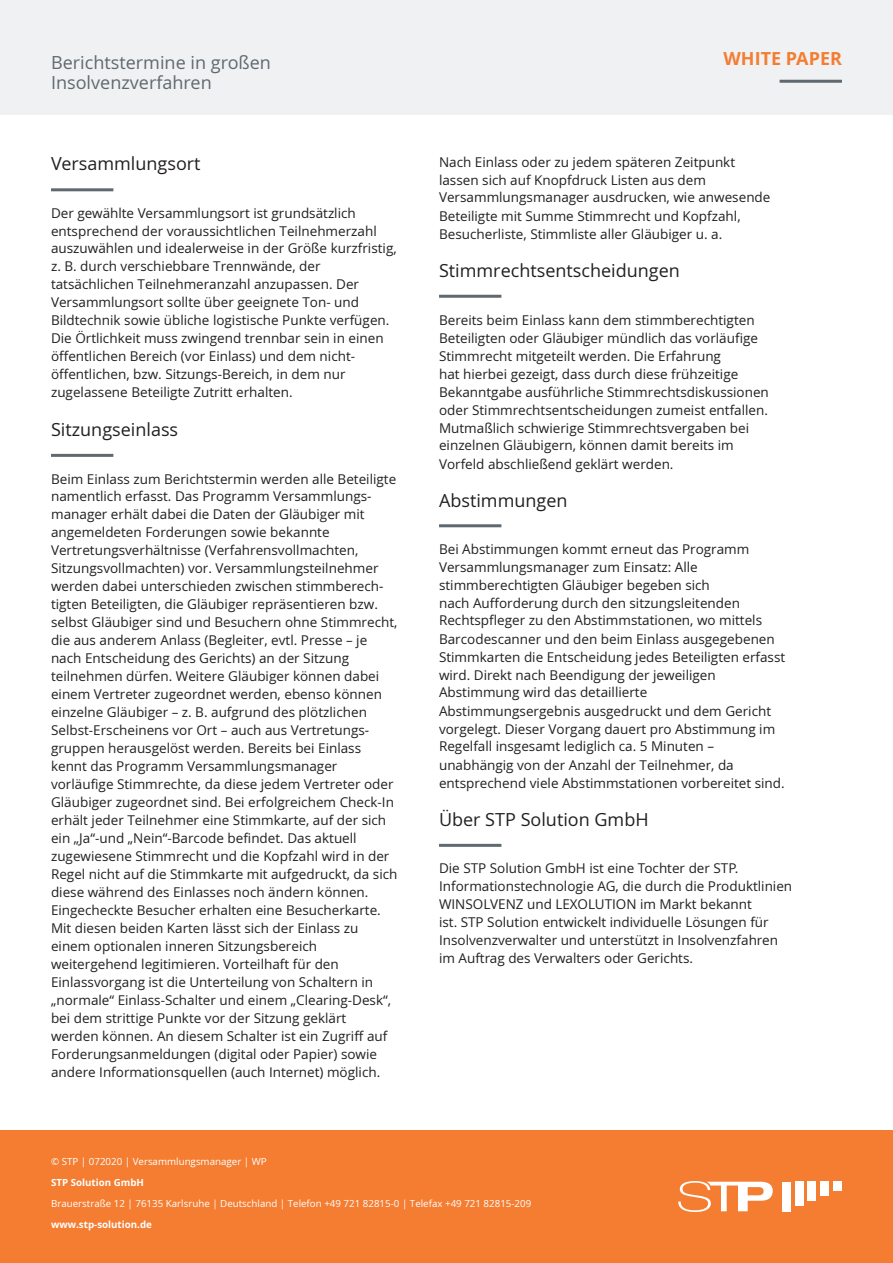
<style>
.page{position:relative;width:893px;height:1263px;background:#fff}
.page>*{position:absolute;margin:0;border:0;box-sizing:border-box;transform-origin:0 0}
.t1{font:18px "Open Sans";color:#231f20}
.t2{font:18px/20.4px "Open Sans";color:#5f696f}
.t3{font:700 18px "Open Sans";color:#f47d32}
.t4{font:13.5px/18px "Open Sans";color:#231f20}
.t5{font:9.75px/21px "Open Sans";color:#fff}
.s1{font-weight:700}
</style>
<div class="page">
<div style="left:0;top:1130px;width:893px;height:133px;background:#f47d32"></div>
<div style="left:782px;top:1182px;width:9px;height:29px;background:#fff"></div>
<div style="left:795px;top:1182px;width:8px;height:24px;background:#fff"></div>
<div style="left:807px;top:1182px;width:9px;height:19px;background:#fff"></div>
<div style="left:820px;top:1182px;width:9px;height:14px;background:#fff"></div>
<div style="left:833px;top:1182px;width:9px;height:9px;background:#fff"></div>
<svg style="left:678px;top:1181px;width:95px;height:31px"></svg>
<div style="left:0;top:0;width:893px;height:115px;background:#eff1f3"></div>
<hr style="left:780px;top:80px;width:62px;height:3px;background:#5f696f">
<hr style="left:51px;top:188px;width:62px;height:3px;background:#5f696f">
<hr style="left:51px;top:454px;width:62px;height:3px;background:#5f696f">
<hr style="left:439px;top:295px;width:62px;height:3px;background:#5f696f">
<hr style="left:439px;top:524px;width:62px;height:3px;background:#5f696f">
<hr style="left:439px;top:844px;width:62px;height:3px;background:#5f696f">
<p class="t2" style="left:51px;top:52px;width:222px">Berichtstermine in großen<br>Insolvenzverfahren</p>
<p class="t1" style="left:51px;top:154px;width:151px">Versammlungsort</p>
<p class="t4" style="left:51px;top:204px;width:347px">Der gewählte Versammlungsort ist grundsätzlich entsprechend der voraussichtlichen Teilnehmerzahl auszuwählen und idealerweise in der Größe kurzfristig, z. B. durch verschiebbare Trennwände, der tatsächlichen Teilnehmeranzahl anzupassen. Der Versammlungsort sollte über geeignete Ton- und Bildtechnik sowie übliche logistische Punkte verfügen.<br>Die Örtlichkeit muss zwingend trennbar sein in einen öffentlichen Bereich (vor Einlass) und dem nicht&shy;öffentlichen, bzw. Sitzungs-Bereich, in dem nur zugelassene Beteiligte Zutritt erhalten.</p>
<p class="t1" style="left:51px;top:419px;width:129px">Sitzungseinlass</p>
<p class="t4" style="left:51px;top:470px;width:348px">Beim Einlass zum Berichtstermin werden alle Beteiligte namentlich erfasst. Das Programm Versammlungs&shy;manager erhält dabei die Daten der Gläubiger mit angemeldeten Forderungen sowie bekannte Vertretungsverhältnisse (Verfahrensvollmachten, Sitzungsvollmachten) vor. Versammlungsteilnehmer werden dabei unterschieden zwischen stimmberech&shy;tigten Beteiligten, die Gläubiger repräsentieren bzw. selbst Gläubiger sind und Besuchern ohne Stimmrecht, die aus anderem Anlass (Begleiter, evtl. Presse – je nach Entscheidung des Gerichts) an der Sitzung teilnehmen dürfen. Weitere Gläubiger können dabei einem Vertreter zugeordnet werden, ebenso können einzelne Gläubiger – z. B. aufgrund des plötzlichen Selbst-Erscheinens vor Ort – auch aus Vertretungs&shy;gruppen herausgelöst werden. Bereits bei Einlass kennt das Programm Versammlungsmanager vorläufige Stimmrechte, da diese jedem Vertreter oder Gläubiger zugeordnet sind. Bei erfolgreichem Check-In erhält jeder Teilnehmer eine Stimmkarte, auf der sich ein „Ja“-und „Nein“-Barcode befindet. Das aktuell zugewiesene Stimmrecht und die Kopfzahl wird in der Regel nicht auf die Stimmkarte mit aufgedruckt, da sich diese während des Einlasses noch ändern können.<br>Eingecheckte Besucher erhalten eine Besucherkarte.<br>Mit diesen beiden Karten lässt sich der Einlass zu einem optionalen inneren Sitzungsbereich weitergehend legitimieren. Vorteilhaft für den Einlassvorgang ist die Unterteilung von Schaltern in „normale“ Einlass-Schalter und einem „Clearing-Desk“, bei dem strittige Punkte vor der Sitzung geklärt<br>werden können. An diesem Schalter ist ein Zugriff auf Forderungsanmeldungen (digital oder Papier) sowie andere Informationsquellen (auch Internet) möglich.</p>
<p class="t3" style="left:723px;top:49px;width:120px">WHITE PAPER</p>
<p class="t4" style="left:439px;top:153px;width:333px">Nach Einlass oder zu jedem späteren Zeitpunkt lassen sich auf Knopfdruck Listen aus dem Versammlungsmanager ausdrucken, wie anwesende Beteiligte mit Summe Stimmrecht und Kopfzahl, Besucherliste, Stimmliste aller Gläubiger u. a.</p>
<p class="t1" style="left:439px;top:260px;width:242px">Stimmrechtsentscheidungen</p>
<p class="t4" style="left:439px;top:311px;width:331px">Bereits beim Einlass kann dem stimmberechtigten Beteiligten oder Gläubiger mündlich das vorläufige Stimmrecht mitgeteilt werden. Die Erfahrung<br>hat hierbei gezeigt, dass durch diese frühzeitige Bekanntgabe ausführliche Stimmrechtsdiskussionen oder Stimmrechtsentscheidungen zumeist entfallen.<br>Mutmaßlich schwierige Stimmrechtsvergaben bei einzelnen Gläubigern, können damit bereits im Vorfeld abschließend geklärt werden.</p>
<p class="t1" style="left:439px;top:490px;width:130px">Abstimmungen</p>
<p class="t4" style="left:439px;top:540px;width:348px">Bei Abstimmungen kommt erneut das Programm Versammlungsmanager zum Einsatz: Alle stimmberechtigten Gläubiger begeben sich<br>nach Aufforderung durch den sitzungsleitenden Rechtspfleger zu den Abstimmstationen, wo mittels Barcodescanner und den beim Einlass ausgegebenen Stimmkarten die Entscheidung jedes Beteiligten erfasst wird. Direkt nach Beendigung der jeweiligen Abstimmung wird das detaillierte Abstimmungsergebnis ausgedruckt und dem Gericht vorgelegt. Dieser Vorgang dauert pro Abstimmung im Regelfall insgesamt lediglich ca. 5 Minuten – unabhängig von der Anzahl der Teilnehmer, da entsprechend viele Abstimmstationen vorbereitet sind.</p>
<p class="t1" style="left:439px;top:809px;width:211px">Über STP Solution GmbH</p>
<p class="t4" style="left:439px;top:860px;width:355px">Die STP Solution GmbH ist eine Tochter der STP.<br>Informationstechnologie AG, die durch die Produktlinien WINSOLVENZ und LEXOLUTION im Markt bekannt<br>ist. STP Solution entwickelt individuelle Lösungen für Insolvenzverwalter und unterstützt in Insolvenzfahren im Auftrag des Verwalters oder Gerichts.</p>
<p class="t5" style="left:51px;top:1151px;width:482px">© STP | 072020 | Versammlungsmanager | WP<br><span class="s1">STP Solution GmbH<br></span>Brauerstraße 12 | 76135 Karlsruhe | Deutschland | Telefon +49 721 82815-0 | Telefax +49 721 82815-209 <span class="s1">www.stp-solution.de</span></p>
</div>
